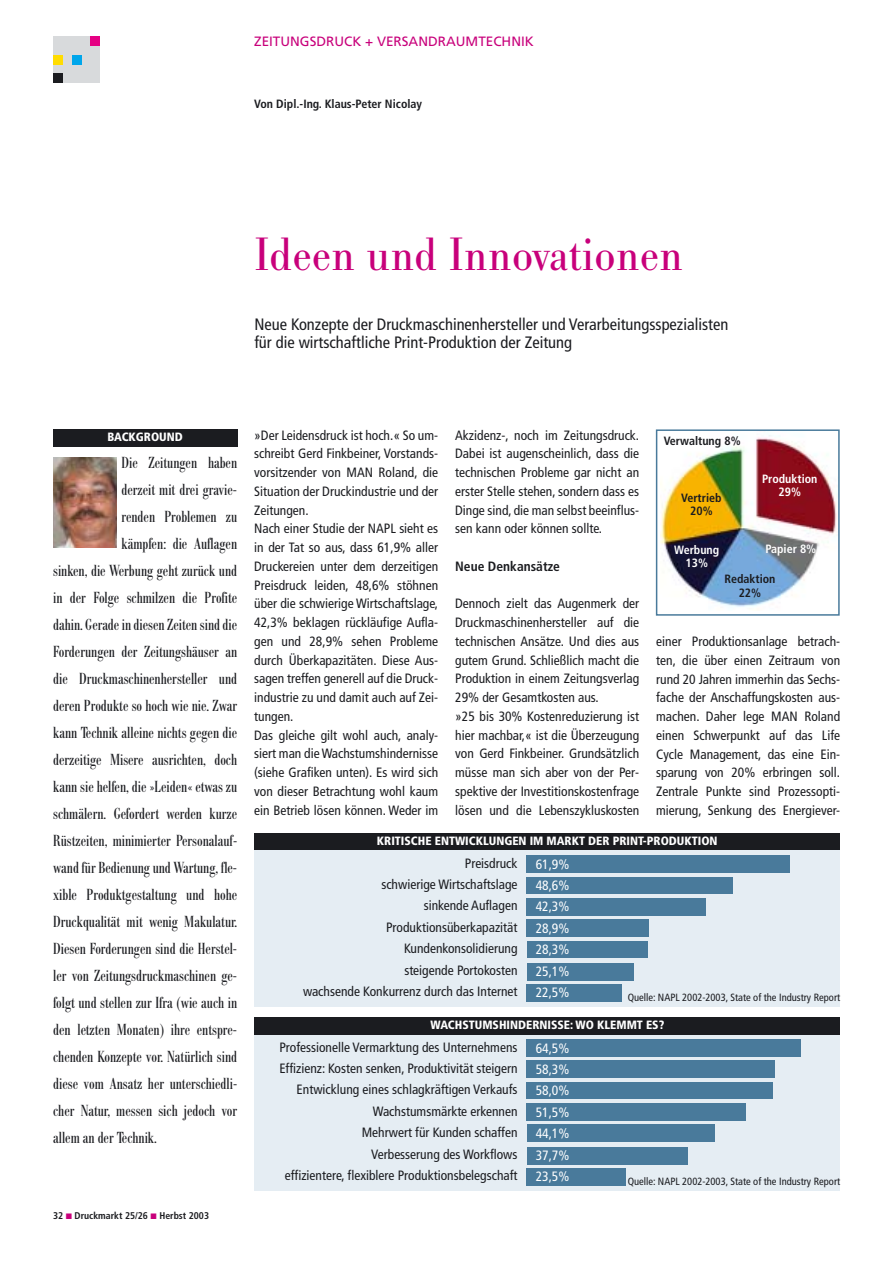
<style>
.page{position:relative;width:893px;height:1263px;background:#fff}
.page>*{position:absolute;margin:0;border:0;box-sizing:border-box;transform-origin:0 0}
.t1{font:48px "Bodoni Nr 1 SB";color:#c8007b;scale:.9 1}
.t2{font:16.5px "Bodoni Nr 1 SB Con";color:#1b1c20}
.t3{font:condensed 16.5px/18px "Frutiger";color:#1b1c20}
.t4{font:condensed 13.5px/18.8px "Frutiger";color:#1b1c20}
.t5{font:condensed 13.5px/21.3px "Frutiger";color:#fff;text-align:justify}
.t6{font:13.5px "Frutiger";color:#c8007b}
.t7{font:700 condensed 13.5px "Frutiger";color:#1b1c20}
.t8{font:900 condensed 12px "Frutiger";color:#fff}
.t9{font:700 condensed 12px/13.5px "Frutiger";color:#1b1c20;text-align:center}
.t10{font:700 condensed 12px/13.5px "Frutiger";color:#fff;text-align:center}
.t11{font:condensed 10.5px "Frutiger";color:#1b1c20}
.t12{font:700 condensed 9.75px "Frutiger";color:#1b1c20}
</style>
<div class="page">
<div style="left:53px;top:429px;width:184px;height:17px;background:#1b1c20"></div>
<img style="left:53px;top:457px;width:64px;height:91px">
<div style="left:53px;top:36px;width:47px;height:47px;background:#d8dadc"></div>
<div style="left:91px;top:36px;width:9px;height:9px;background:#e50083"></div>
<div style="left:72px;top:55px;width:9px;height:9px;background:#00a6eb"></div>
<div style="left:53px;top:74px;width:10px;height:9px;background:#1b1c20"></div>
<div style="left:53px;top:55px;width:10px;height:9px;background:#ffdc00"></div>
<div style="left:254px;top:849px;width:586px;height:157px;background:#e5edf3"></div>
<div style="left:526px;top:856px;width:263px;height:17px;background:#497a9b"></div>
<div style="left:254px;top:833px;width:586px;height:17px;background:#1b1c20"></div>
<div style="left:526px;top:877px;width:207px;height:17px;background:#497a9b"></div>
<div style="left:526px;top:898px;width:180px;height:17px;background:#497a9b"></div>
<div style="left:526px;top:919px;width:123px;height:17px;background:#497a9b"></div>
<div style="left:527px;top:941px;width:120px;height:17px;background:#497a9b"></div>
<div style="left:527px;top:963px;width:107px;height:17px;background:#497a9b"></div>
<div style="left:526px;top:984px;width:96px;height:18px;background:#497a9b"></div>
<div style="left:254px;top:1033px;width:586px;height:157px;background:#e5edf3"></div>
<div style="left:526px;top:1040px;width:274px;height:17px;background:#497a9b"></div>
<div style="left:254px;top:1017px;width:586px;height:17px;background:#1b1c20"></div>
<div style="left:526px;top:1061px;width:248px;height:17px;background:#497a9b"></div>
<div style="left:526px;top:1082px;width:247px;height:17px;background:#497a9b"></div>
<div style="left:526px;top:1103px;width:219px;height:17px;background:#497a9b"></div>
<div style="left:527px;top:1125px;width:187px;height:17px;background:#497a9b"></div>
<div style="left:527px;top:1147px;width:161px;height:17px;background:#497a9b"></div>
<div style="left:526px;top:1168px;width:100px;height:17px;background:#497a9b"></div>
<img style="left:660px;top:435px;width:176px;height:173px">
<div style="left:656px;top:429px;width:183px;height:187px;border:2px solid #497a9b"></div>
<p class="t6" style="left:254px;top:36px;width:281px">ZEITUNGSDRUCK + VERSANDRAUMTECHNIK</p>
<p class="t9" style="left:254px;top:98px;width:169px">Von Dipl.-Ing. Klaus-Peter Nicolay</p>
<h1 class="t1" style="left:254px;top:235px;width:478px">Ideen und Innovationen</h1>
<p class="t3" style="left:254px;top:316px;width:475px">Neue Konzepte der Druckmaschinenhersteller und Verarbeitungsspezialisten für die wirtschaftliche Print-Produktion der Zeitung</p>
<p class="t8" style="left:107px;top:432px;width:77px">BACKGROUND</p>
<p class="t2" style="left:121px;top:456px;width:117px">Die Zeitungen haben</p>
<p class="t2" style="left:121px;top:483px;width:117px">derzeit mit drei gravie-</p>
<p class="t2" style="left:121px;top:510px;width:117px">renden Problemen zu</p>
<p class="t2" style="left:121px;top:537px;width:117px">kämpfen: die Auflagen</p>
<p class="t2" style="left:53px;top:564px;width:185px">sinken, die Werbung geht zurück und</p>
<p class="t2" style="left:53px;top:591px;width:185px">in der Folge schmilzen die Profite</p>
<p class="t2" style="left:53px;top:618px;width:185px">dahin. Gerade in diesen Zeiten sind die</p>
<p class="t2" style="left:53px;top:645px;width:185px">Forderungen der Zeitungshäuser an</p>
<p class="t2" style="left:53px;top:672px;width:185px">die Druckmaschinenhersteller und</p>
<p class="t2" style="left:53px;top:699px;width:185px">deren Produkte so hoch wie nie. Zwar</p>
<p class="t2" style="left:53px;top:726px;width:185px">kann Technik alleine nichts gegen die</p>
<p class="t2" style="left:53px;top:753px;width:185px">derzeitige Misere ausrichten, doch</p>
<p class="t2" style="left:53px;top:780px;width:185px">kann sie helfen, die »Leiden« etwas zu</p>
<p class="t2" style="left:53px;top:807px;width:185px">schmälern. Gefordert werden kurze</p>
<p class="t2" style="left:53px;top:834px;width:185px">Rüstzeiten, minimierter Personalauf-</p>
<p class="t2" style="left:53px;top:861px;width:185px">wand für Bedienung und Wartung, fle-</p>
<p class="t2" style="left:53px;top:888px;width:185px">xible Produktgestaltung und hohe</p>
<p class="t2" style="left:53px;top:915px;width:185px">Druckqualität mit wenig Makulatur.</p>
<p class="t2" style="left:53px;top:942px;width:185px">Diesen Forderungen sind die Herstel-</p>
<p class="t2" style="left:53px;top:969px;width:185px">ler von Zeitungsdruckmaschinen ge-</p>
<p class="t2" style="left:53px;top:996px;width:185px">folgt und stellen zur Ifra (wie auch in</p>
<p class="t2" style="left:53px;top:1023px;width:185px">den letzten Monaten) ihre entspre-</p>
<p class="t2" style="left:53px;top:1050px;width:185px">chenden Konzepte vor. Natürlich sind</p>
<p class="t2" style="left:53px;top:1077px;width:185px">diese vom Ansatz her unterschiedli-</p>
<p class="t2" style="left:53px;top:1104px;width:185px">cher Natur, messen sich jedoch vor</p>
<p class="t2" style="left:53px;top:1131px;width:105px">allem an der Technik.</p>
<p class="t12" style="left:53px;top:1212px;width:157px">32 Druckmarkt 25/26 Herbst 2003</p>
<p class="t4" style="left:254px;top:427px;width:185px">»Der Leidensdruck ist hoch.« So um&shy;schreibt Gerd Finkbeiner, Vorstands&shy;vorsitzender von MAN Roland, die<br>Situation der Druckindustrie und der<br>Zeitungen.<br>Nach einer Studie der NAPL sieht es in der Tat so aus, dass 61,9% aller<br>Druckereien unter dem derzeitigen<br>Preisdruck leiden, 48,6% stöhnen über die schwierige Wirtschaftslage,<br>42,3% beklagen rückläufige Aufla&shy;gen und 28,9% sehen Probleme durch Überkapazitäten. Diese Aus&shy;sagen treffen generell auf die Druck&shy;industrie zu und damit auch auf Zei&shy;tungen.<br>Das gleiche gilt wohl auch, analy&shy;siert man die Wachstumshindernisse (siehe Grafiken unten). Es wird sich von dieser Betrachtung wohl kaum ein Betrieb lösen können. Weder im</p>
<p class="t4" style="left:455px;top:427px;width:185px;text-align:justify">Akzidenz-, noch im Zeitungsdruck.<br>Dabei ist augenscheinlich, dass die technischen Probleme gar nicht an erster Stelle stehen, sondern dass es Dinge sind, die man selbst beeinflus&shy;sen kann oder können sollte.</p>
<p class="t7" style="left:455px;top:561px;width:106px">Neue Denkansätze</p>
<p class="t4" style="left:455px;top:595px;width:185px">Dennoch zielt das Augenmerk der Druckmaschinenhersteller auf die technischen Ansätze. Und dies aus gutem Grund. Schließlich macht die Produktion in einem Zeitungsverlag 29% der Gesamtkosten aus.<br>»25 bis 30% Kostenreduzierung ist hier machbar,« ist die Überzeugung von Gerd Finkbeiner. Grundsätzlich müsse man sich aber von der Per&shy;spektive der Investitionskostenfrage lösen und die Lebenszykluskosten</p>
<p class="t9" style="left:663px;top:435px;width:78px">Verwaltung 8%</p>
<p class="t9" style="left:681px;top:492px;width:42px">Vertrieb<br>20%</p>
<p class="t10" style="left:674px;top:544px;width:47px">Werbung<br>13%</p>
<p class="t10" style="left:762px;top:473px;width:57px">Produktion<br>29%</p>
<p class="t10" style="left:765px;top:543px;width:52px">Papier 8%</p>
<p class="t9" style="left:724px;top:573px;width:53px">Redaktion<br>22%</p>
<p class="t4" style="left:656px;top:633px;width:185px;text-align:justify">einer Produktionsanlage betrach&shy;ten, die über einen Zeitraum von rund 20 Jahren immerhin das Sechs&shy;fache der Anschaffungskosten aus&shy;machen. Daher lege MAN Roland einen Schwerpunkt auf das Life Cycle Management, das eine Ein&shy;sparung von 20% erbringen soll.<br>Zentrale Punkte sind Prozessopti&shy;mierung, Senkung des Energiever-</p>
<p class="t8" style="left:377px;top:836px;width:342px">KRITISCHE ENTWICKLUNGEN IM MARKT DER PRINT-PRODUKTION</p>
<p class="t4" style="left:303px;top:853px;width:216px;line-height:21.3px;text-align:right">Preisdruck<br>schwierige Wirtschaftslage<br>sinkende Auflagen<br>Produktionsüberkapazität<br>Kundenkonsolidierung<br>steigende Portokosten<br>wachsende Konkurrenz durch das Internet</p>
<p class="t5" style="left:535px;top:854px;width:35px">61,9% 48,6% 42,3% 28,9% 28,3% 25,1% 22,5%</p>
<p class="t11" style="left:627px;top:993px;width:214px">Quelle: NAPL 2002-2003, State of the Industry Report</p>
<p class="t8" style="left:430px;top:1020px;width:235px">WACHSTUMSHINDERNISSE: WO KLEMMT ES?</p>
<p class="t4" style="left:279px;top:1037px;width:240px;line-height:21.3px;text-align:right">Professionelle Vermarktung des Unternehmens Effizienz: Kosten senken, Produktivität steigern Entwicklung eines schlagkräftigen Verkaufs Wachstumsmärkte erkennen<br>Mehrwert für Kunden schaffen<br>Verbesserung des Workflows<br>effizientere, flexiblere Produktionsbelegschaft</p>
<p class="t5" style="left:535px;top:1038px;width:35px">64,5% 58,3% 58,0% 51,5% 44,1% 37,7% 23,5%</p>
<p class="t11" style="left:627px;top:1177px;width:214px">Quelle: NAPL 2002-2003, State of the Industry Report</p>
</div>
